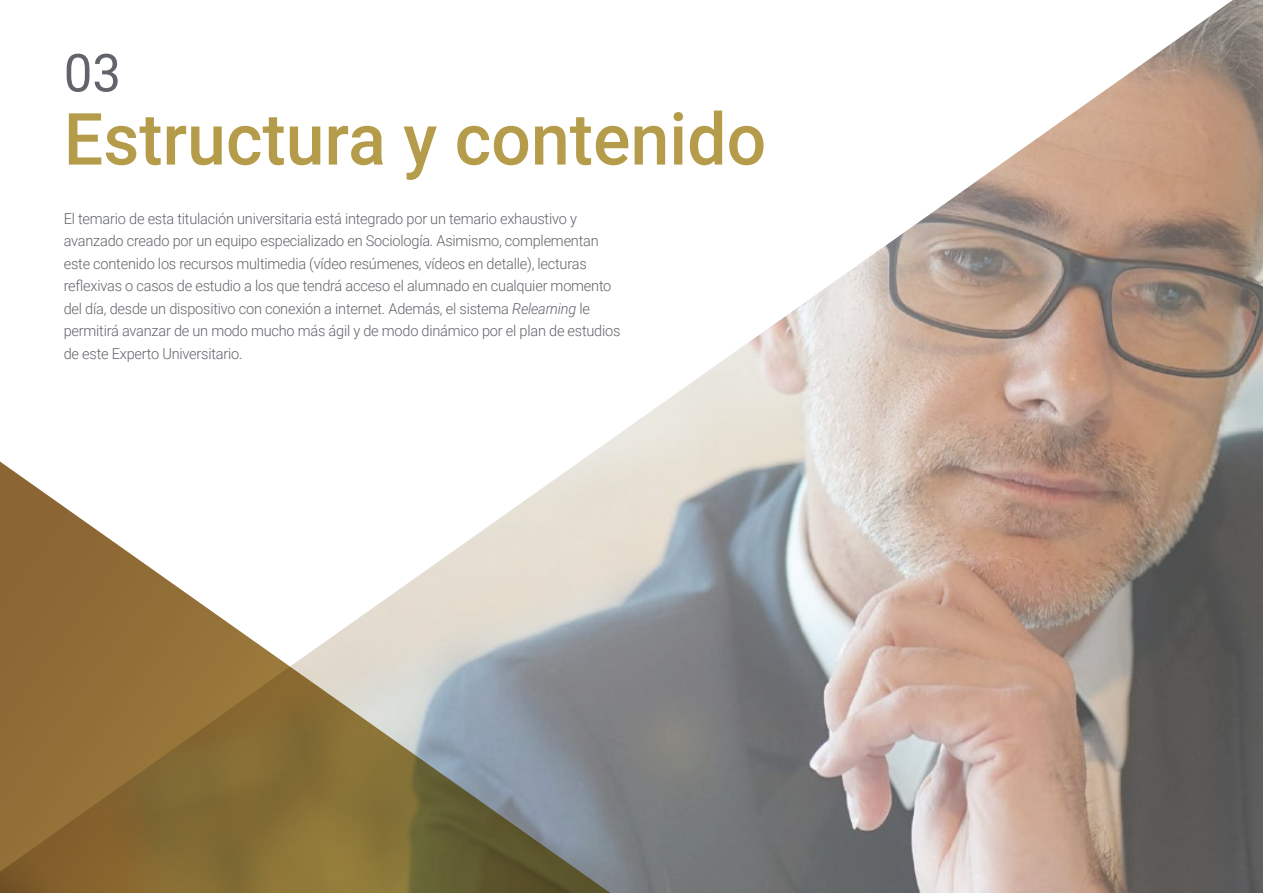
<style>
.page{position:relative;width:1263px;height:893px;background:#fff}
.page>*{position:absolute;margin:0;border:0;box-sizing:border-box;transform-origin:0 0}
.t1{font:500 72px "Roboto";color:#b49c4b}
.t2{font:52.5px "Roboto";color:#61646a}
.t3{font:300 15px/22.5px "Roboto";letter-spacing:-.015em;color:#61646a}
.s1{font-style:italic}
</style>
<div class="page">
<img style="left:602px;top:0;width:661px;height:893px">
<svg style="left:0;top:446px;width:640px;height:447px"></svg>
<h2 class="t2" style="left:64px;top:36px;width:59px">03</h2>
<h1 class="t1" style="left:64px;top:89px;width:704px">Estructura y contenido</h1>
<p class="t3" style="left:64px;top:207px;width:558px">El temario de esta titulación universitaria está integrado por un temario exhaustivo y avanzado creado por un equipo especializado en Sociología. Asimismo, complementan este contenido los recursos multimedia (vídeo resúmenes, vídeos en detalle), lecturas reflexivas o casos de estudio a los que tendrá acceso el alumnado en cualquier momento del día, desde un dispositivo con conexión a internet. Además, el sistema <span class="s1">Relearning</span> le permitirá avanzar de un modo mucho más ágil y de modo dinámico por el plan de estudios de este Experto Universitario.</p>
</div>
